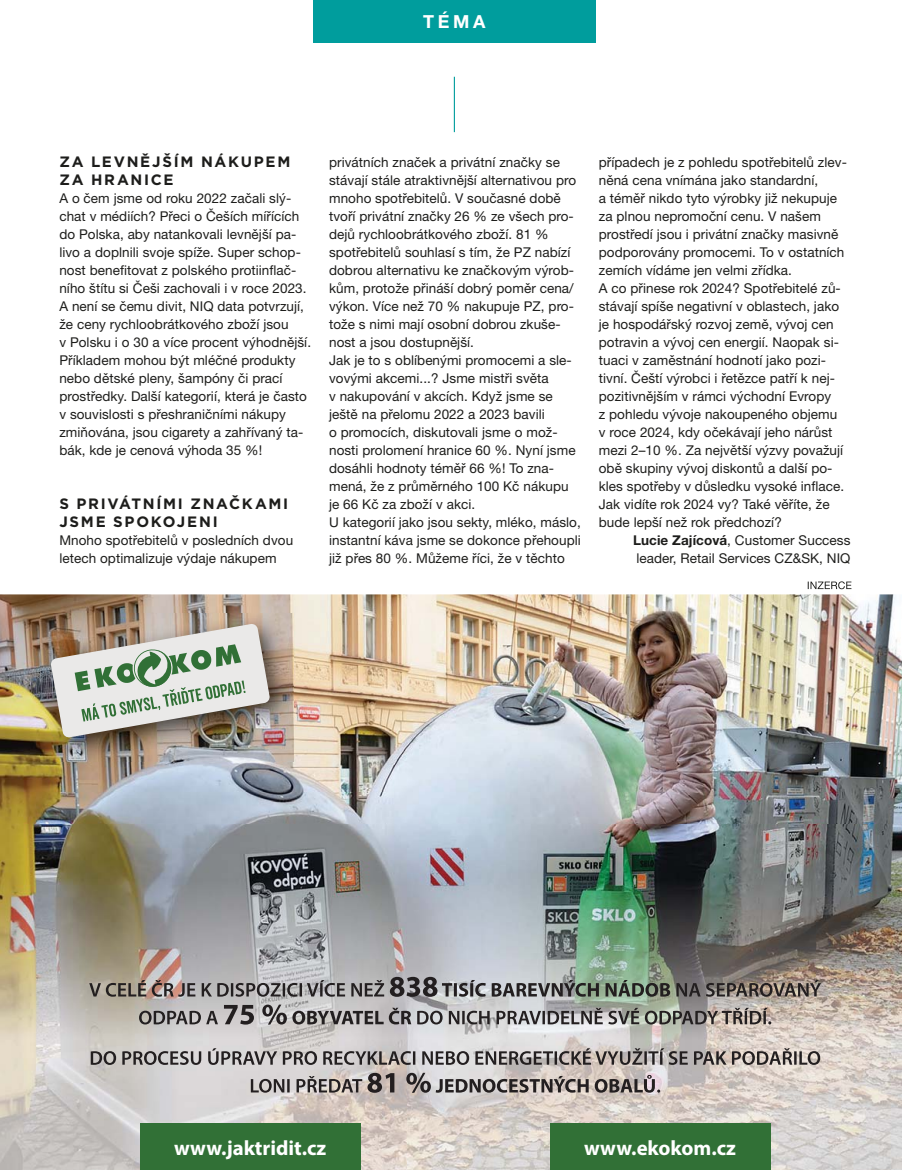
<style>
.page{position:relative;width:902px;height:1170px;background:#fff}
.page>*{position:absolute;margin:0;border:0;box-sizing:border-box;transform-origin:0 0}
.t1{font:700 20.85px "Myriad Pro";color:#fff}
.t2{font:700 18px "Helvetica Neue LT Pro";color:#fff}
.t3{font:700 15px/18px "Gotham";letter-spacing:.115em;color:#1d1d1b}
.t4{font:13.5px/18px "Helvetica Neue LT Pro";letter-spacing:.005em;color:#1d1d1b}
.s1{font-weight:700}
</style>
<div class="page">
<img style="left:0;top:594px;width:901px;height:575px">
<img style="left:41px;top:613px;width:253px;height:148px">
<img style="left:50px;top:623px;width:220px;height:114px">
<div style="left:140px;top:1122px;width:220px;height:47px;background:#317036"></div>
<div style="left:549px;top:1122px;width:221px;height:47px;background:#317036"></div>
<svg style="left:251px;top:1072px;width:409px;height:20px;background:#9f9896"></svg>
<svg style="left:91px;top:1048px;width:729px;height:16px;background:#9b9695"></svg>
<svg style="left:139px;top:1004px;width:632px;height:20px;background:#979594"></svg>
<svg style="left:89px;top:976px;width:732px;height:20px;background:#888783"></svg>
<div style="left:313px;top:0;width:282px;height:43px;background:#009d9d"></div>
<hr style="left:454px;top:77px;width:1px;height:55px;background:#009d9d">
<svg style="left:807px;top:581px;width:44px;height:8px"></svg>
<h2 class="t2" style="left:423px;top:10px;width:64px">TÉMA</h2>
<p class="t3" style="left:59px;top:152px;width:233px">ZA LEVNĚJŠÍM NÁKUPEM<br>ZA HRANICE</p>
<p class="t4" style="left:59px;top:188px;width:253px">A o čem jsme od roku 2022 začali slý&shy;chat v médiích? Přeci o Češích mířících do Polska, aby natankovali levnější pa&shy;livo a doplnili svoje spíže. Super schop&shy;nost benefitovat z polského protiinflač&shy;ního štítu si Češi zachovali i v roce 2023.<br>A není se čemu divit, NIQ data potvrzují, že ceny rychloobrátkového zboží jsou<br>v Polsku i o 30 a více procent výhodnější.<br>Příkladem mohou být mléčné produkty nebo dětské pleny, šampóny či prací prostředky. Další kategorií, která je často v souvislosti s přeshraničními nákupy zmiňována, jsou cigarety a zahřívaný ta&shy;bák, kde je cenová výhoda 35 %!</p>
<p class="t3" style="left:59px;top:494px;width:230px">S PRIVÁTNÍMI ZNAČKAMI<br>JSME SPOKOJENI</p>
<p class="t4" style="left:59px;top:530px;width:235px">Mnoho spotřebitelů v posledních dvou letech optimalizuje výdaje nákupem</p>
<p class="t4" style="left:329px;top:152px;width:253px">privátních značek a privátní značky se stávají stále atraktivnější alternativou pro mnoho spotřebitelů. V současné době tvoří privátní značky 26 % ze všech pro&shy;dejů rychloobrátkového zboží. 81 % spotřebitelů souhlasí s tím, že PZ nabízí dobrou alternativu ke značkovým výrob&shy;kům, protože přináší dobrý poměr cena/ výkon. Více než 70 % nakupuje PZ, pro&shy;tože s nimi mají osobní dobrou zkuše&shy;nost a jsou dostupnější.<br>Jak je to s oblíbenými promocemi a sle&shy;vovými akcemi...? Jsme mistři světa<br>v nakupování v akcích. Když jsme se ještě na přelomu 2022 a 2023 bavili<br>o promocích, diskutovali jsme o mož&shy;nosti prolomení hranice 60 %. Nyní jsme dosáhli hodnoty téměř 66 %! To zna&shy;mená, že z průměrného 100 Kč nákupu je 66 Kč za zboží v akci.<br>U kategorií jako jsou sekty, mléko, máslo, instantní káva jsme se dokonce přehoupli již přes 80 %. Můžeme říci, že v těchto</p>
<p class="t4" style="left:598px;top:152px;width:249px">případech je z pohledu spotřebitelů zlev&shy;něná cena vnímána jako standardní,<br>a téměř nikdo tyto výrobky již nekupuje za plnou nepromoční cenu. V našem prostředí jsou i privátní značky masivně podporovány promocemi. To v ostatních zemích vídáme jen velmi zřídka.<br>A co přinese rok 2024? Spotřebitelé zů&shy;stávají spíše negativní v oblastech, jako je hospodářský rozvoj země, vývoj cen potravin a vývoj cen energií. Naopak si&shy;tuaci v zaměstnání hodnotí jako pozi&shy;tivní. Čeští výrobci i řetězce patří k nej&shy;pozitivnějším v rámci východní Evropy<br>z pohledu vývoje nakoupeného objemu v roce 2024, kdy očekávají jeho nárůst mezi 2–10 %. Za největší výzvy považují obě skupiny vývoj diskontů a další po&shy;kles spotřeby v důsledku vysoké inflace.<br>Jak vidíte rok 2024 vy? Také věříte, že bude lepší než rok předchozí?</p>
<p class="t4" style="left:633px;top:530px;width:219px"><span class="s1">Lucie Zajícová</span>, Customer Success leader, Retail Services CZ&amp;SK, NIQ</p>
<h1 class="t1" style="left:174px;top:1134px;width:154px">www.jaktridit.cz</h1>
<h1 class="t1" style="left:584px;top:1134px;width:153px">www.ekokom.cz</h1>
</div>
